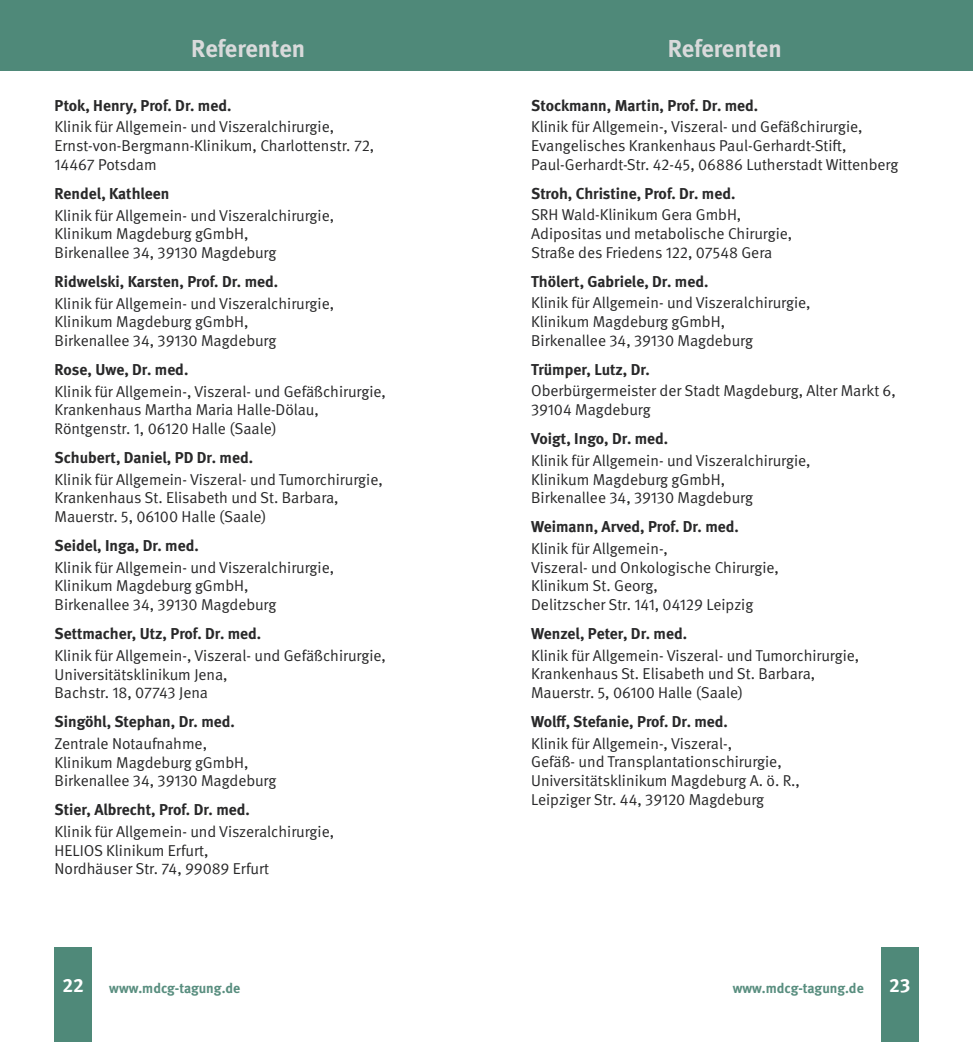
<style>
.page{position:relative;width:973px;height:1042px;background:#fff}
.page>*{position:absolute;margin:0;border:0;box-sizing:border-box;transform-origin:0 0}
.t1{font:700 24.5px "DGUV Meta";color:#d9dadb}
.t2{font:700 19.25px "DGUV Meta";color:#fff}
.t3{font:15.75px/18.9px "DGUV Meta";color:#282829}
.t4{font:700 15.75px "DGUV Meta";color:#282829}
.t5{font:700 14px "DGUV Meta";color:#598e7f}
</style>
<div class="page">
<div style="left:55px;top:947px;width:37px;height:95px;background:#4f8979"></div>
<div style="left:881px;top:947px;width:37px;height:95px;background:#4f8979"></div>
<div style="left:0;top:0;width:972px;height:71px;background:#4f8979"></div>
<h1 class="t1" style="left:191px;top:34px;width:115px">Referenten</h1>
<h1 class="t1" style="left:667px;top:34px;width:115px">Referenten</h1>
<p class="t4" style="left:55px;top:96px;width:178px">Ptok, Henry, Prof. Dr. med.</p>
<p class="t3" style="left:55px;top:118px;width:321px">Klinik für Allgemein- und Viszeralchirurgie,<br>Ernst-von-Bergmann-Klinikum, Charlottenstr. 72,<br>14467 Potsdam</p>
<p class="t4" style="left:55px;top:184px;width:116px">Rendel, Kathleen</p>
<p class="t3" style="left:55px;top:206px;width:281px">Klinik für Allgemein- und Viszeralchirurgie,<br>Klinikum Magdeburg gGmbH,<br>Birkenallee 34, 39130 Magdeburg</p>
<p class="t4" style="left:55px;top:272px;width:225px">Ridwelski, Karsten, Prof. Dr. med.</p>
<p class="t3" style="left:55px;top:294px;width:281px">Klinik für Allgemein- und Viszeralchirurgie,<br>Klinikum Magdeburg gGmbH,<br>Birkenallee 34, 39130 Magdeburg</p>
<p class="t4" style="left:55px;top:360px;width:135px">Rose, Uwe, Dr. med.</p>
<p class="t3" style="left:55px;top:382px;width:333px">Klinik für Allgemein-, Viszeral- und Gefäßchirurgie,<br>Krankenhaus Martha Maria Halle-Dölau,<br>Röntgenstr. 1, 06120 Halle (Saale)</p>
<p class="t4" style="left:55px;top:448px;width:200px">Schubert, Daniel, PD Dr. med.</p>
<p class="t3" style="left:55px;top:470px;width:329px">Klinik für Allgemein- Viszeral- und Tumorchirurgie,<br>Krankenhaus St. Elisabeth und St. Barbara,<br>Mauerstr. 5, 06100 Halle (Saale)</p>
<p class="t4" style="left:55px;top:536px;width:146px">Seidel, Inga, Dr. med.</p>
<p class="t3" style="left:55px;top:558px;width:281px">Klinik für Allgemein- und Viszeralchirurgie,<br>Klinikum Magdeburg gGmbH,<br>Birkenallee 34, 39130 Magdeburg</p>
<p class="t4" style="left:55px;top:624px;width:208px">Settmacher, Utz, Prof. Dr. med.</p>
<p class="t3" style="left:55px;top:646px;width:333px">Klinik für Allgemein-, Viszeral- und Gefäßchirurgie,<br>Universitätsklinikum Jena,<br>Bachstr. 18, 07743 Jena</p>
<p class="t4" style="left:55px;top:712px;width:182px">Singöhl, Stephan, Dr. med.</p>
<p class="t3" style="left:55px;top:734px;width:223px">Zentrale Notaufnahme,<br>Klinikum Magdeburg gGmbH,<br>Birkenallee 34, 39130 Magdeburg</p>
<p class="t4" style="left:55px;top:800px;width:197px">Stier, Albrecht, Prof. Dr. med.</p>
<p class="t3" style="left:55px;top:822px;width:281px">Klinik für Allgemein- und Viszeralchirurgie,<br>HELIOS Klinikum Erfurt,<br>Nordhäuser Str. 74, 99089 Erfurt</p>
<p class="t4" style="left:531px;top:96px;width:229px">Stockmann, Martin, Prof. Dr. med.</p>
<p class="t3" style="left:531px;top:118px;width:368px">Klinik für Allgemein-, Viszeral- und Gefäßchirurgie,<br>Evangelisches Krankenhaus Paul-Gerhardt-Stift,<br>Paul-Gerhardt-Str. 42-45, 06886 Lutherstadt Wittenberg</p>
<p class="t4" style="left:531px;top:184px;width:206px">Stroh, Christine, Prof. Dr. med.</p>
<p class="t3" style="left:531px;top:206px;width:262px">SRH Wald-Klinikum Gera GmbH,<br>Adipositas und metabolische Chirurgie,<br>Straße des Friedens 122, 07548 Gera</p>
<p class="t4" style="left:531px;top:272px;width:179px">Thölert, Gabriele, Dr. med.</p>
<p class="t3" style="left:531px;top:294px;width:281px">Klinik für Allgemein- und Viszeralchirurgie,<br>Klinikum Magdeburg gGmbH,<br>Birkenallee 34, 39130 Magdeburg</p>
<p class="t4" style="left:531px;top:360px;width:120px">Trümper, Lutz, Dr.</p>
<p class="t3" style="left:531px;top:382px;width:366px">Oberbürgermeister der Stadt Magdeburg, Alter Markt 6,<br>39104 Magdeburg</p>
<p class="t4" style="left:531px;top:429px;width:139px">Voigt, Ingo, Dr. med.</p>
<p class="t3" style="left:531px;top:451px;width:281px">Klinik für Allgemein- und Viszeralchirurgie,<br>Klinikum Magdeburg gGmbH,<br>Birkenallee 34, 39130 Magdeburg</p>
<p class="t4" style="left:531px;top:517px;width:209px">Weimann, Arved, Prof. Dr. med.</p>
<p class="t3" style="left:531px;top:539px;width:249px">Klinik für Allgemein-,<br>Viszeral- und Onkologische Chirurgie,<br>Klinikum St. Georg,<br>Delitzscher Str. 141, 04129 Leipzig</p>
<p class="t4" style="left:531px;top:624px;width:157px">Wenzel, Peter, Dr. med.</p>
<p class="t3" style="left:531px;top:646px;width:329px">Klinik für Allgemein- Viszeral- und Tumorchirurgie,<br>Krankenhaus St. Elisabeth und St. Barbara,<br>Mauerstr. 5, 06100 Halle (Saale)</p>
<p class="t4" style="left:531px;top:712px;width:198px">Wolff, Stefanie, Prof. Dr. med.</p>
<p class="t3" style="left:531px;top:734px;width:270px">Klinik für Allgemein-, Viszeral-,<br>Gefäß- und Transplantationschirurgie, Universitätsklinikum Magdeburg A. ö. R., Leipziger Str. 44, 39120 Magdeburg</p>
<p class="t2" style="left:62px;top:974px;width:23px">22</p>
<p class="t5" style="left:109px;top:979px;width:133px">www.mdcg-tagung.de</p>
<p class="t5" style="left:732px;top:979px;width:133px">www.mdcg-tagung.de</p>
<p class="t2" style="left:889px;top:974px;width:22px">23</p>
</div>
